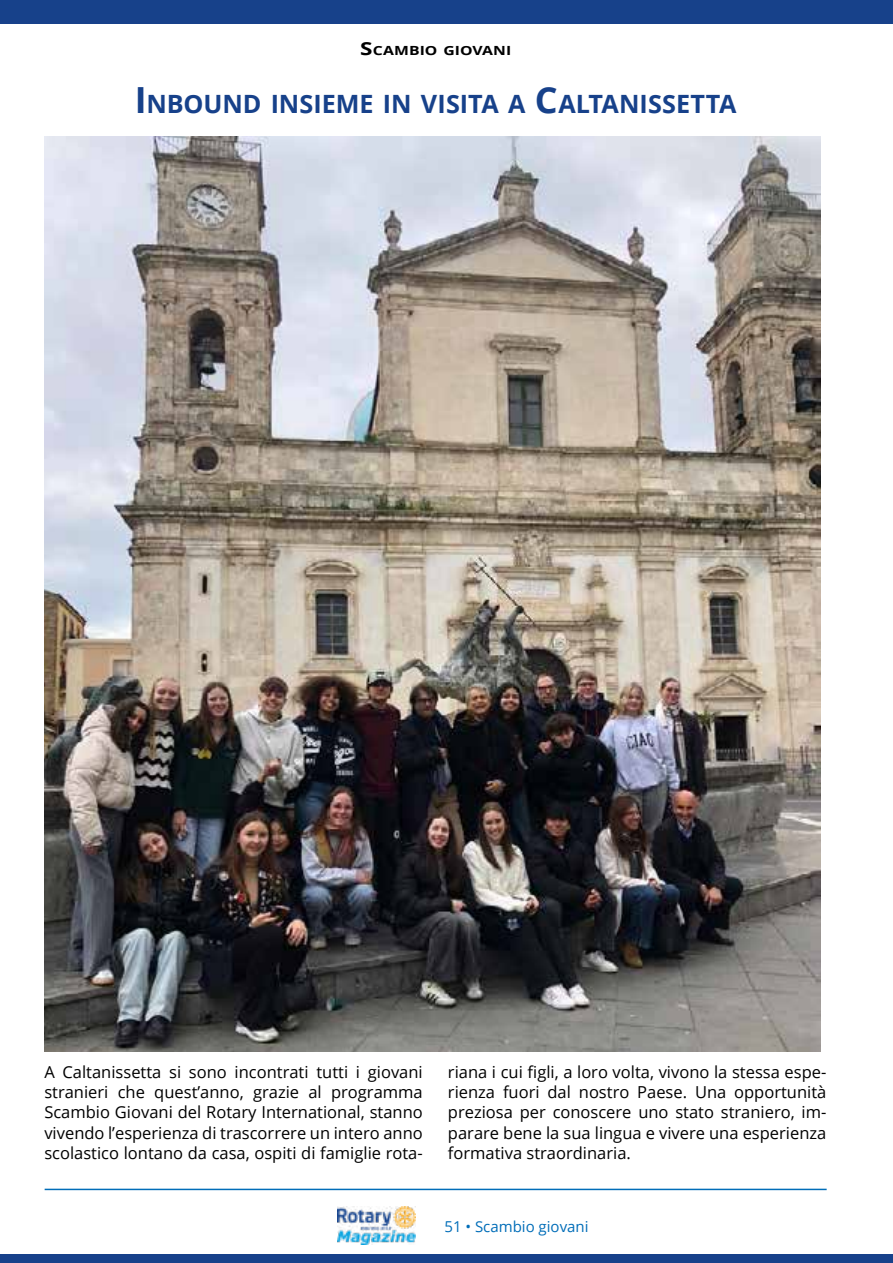
<style>
.page{position:relative;width:893px;height:1263px;background:#fff}
.page>*{position:absolute;margin:0;border:0;box-sizing:border-box;transform-origin:0 0}
.t1{font:700 25.2px "Open Sans";letter-spacing:-.005em;color:#17418a}
.t2{font:16.5px/20.2px "Open Sans";color:#000;text-align:justify}
.t3{font:15px "Open Sans";color:#006db8}
.t4{font:700 12.6px "Open Sans";color:#000;scale:1.25 1}
.s1{font-size:18px}
.s2{font-size:36px}
</style>
<div class="page">
<img style="left:337px;top:1206px;width:79px;height:39px">
<hr style="left:45px;top:1189px;width:782px;height:1px;background:#006db8">
<div style="left:0;top:0;width:893px;height:23px;background:#17418a"></div>
<div style="left:0;top:1254px;width:893px;height:9px;background:#17418a"></div>
<img style="left:45px;top:137px;width:775px;height:914px">
<p class="t4" style="left:360px;top:42px;width:122px"><span class="s1">S</span>CAMBIO GIOVANI</p>
<p class="t1" style="left:135px;top:86px;width:603px"><span class="s2">I</span> NBOUND INSIEME IN VISITA A <span class="s2">C</span>ALTANISSETTA</p>
<p class="t2" style="left:44px;top:1061px;width:380px">A Caltanissetta si sono incontrati tutti i giovani stranieri che quest’anno, grazie al programma Scambio Giovani del Rotary International, stanno vivendo l’esperienza di trascorrere un intero anno scolastico lontano da casa, ospiti di famiglie rota-</p>
<p class="t2" style="left:448px;top:1061px;width:380px">riana i cui figli, a loro volta, vivono la stessa espe&shy;rienza fuori dal nostro Paese. Una opportunità preziosa per conoscere uno stato straniero, im&shy;parare bene la sua lingua e vivere una esperienza formativa straordinaria.</p>
<p class="t3" style="left:444px;top:1216px;width:146px">51 • Scambio giovani</p>
</div>
